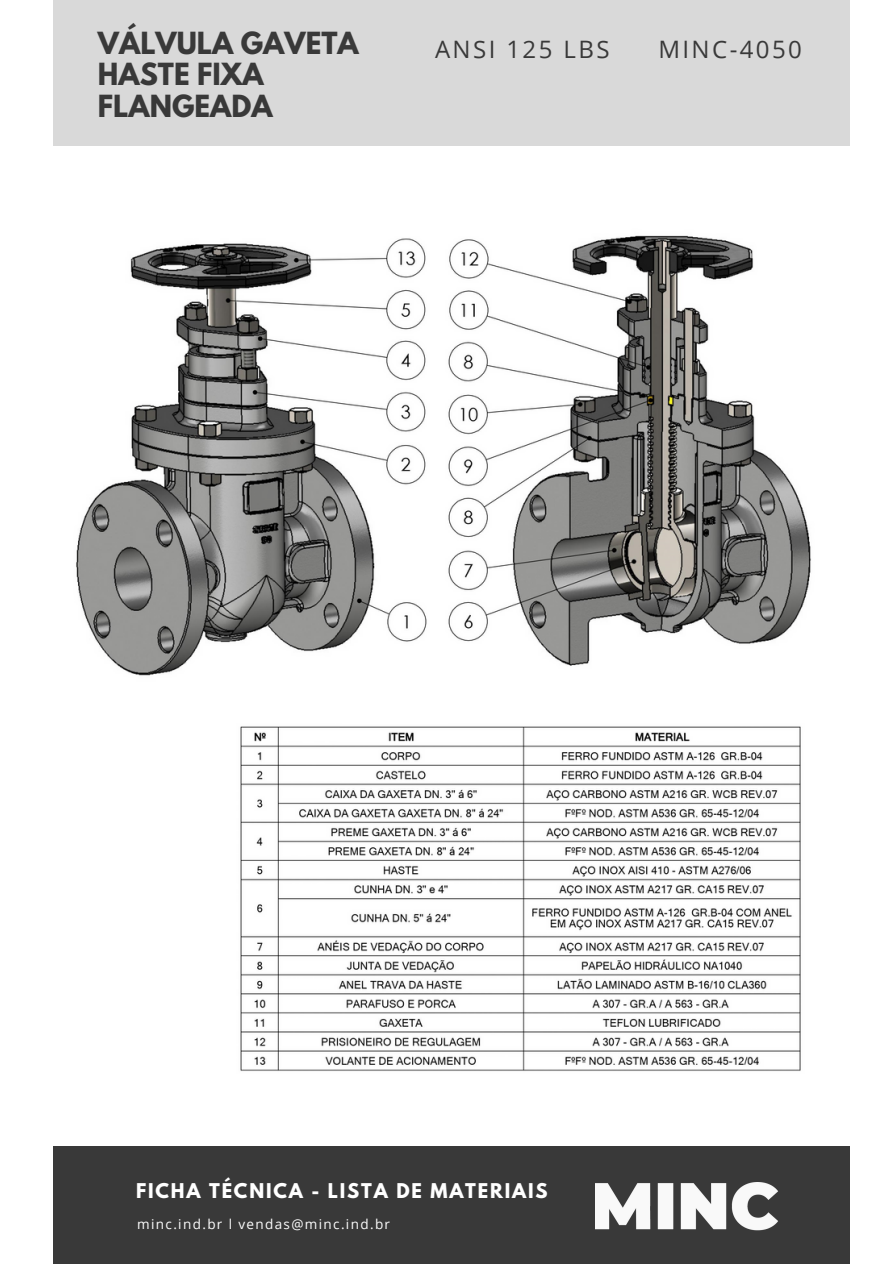
<style>
.page{position:relative;width:894px;height:1264px;background:#fff}
.page>*{position:absolute;margin:0;border:0;box-sizing:border-box;transform-origin:0 0}
.t1{font:700 27px/31.5px "League Spartan";color:#393939}
.t2{font:24px "Open Sans";letter-spacing:.1em;color:#393939}
.t3{font:700 18px "League Spartan";letter-spacing:.1em;color:#fff}
.t4{font:13.5px "Open Sans";letter-spacing:.1em;color:#fdfdfd}
</style>
<div class="page">
<div style="left:53px;top:1146px;width:796px;height:117px;background:#393939"></div>
<img style="left:595px;top:1182px;width:183px;height:49px">
<div style="left:53px;top:0;width:796px;height:146px;background:#d9d9d9"></div>
<img style="left:76px;top:235px;width:735px;height:836px">
<p class="t1" style="left:98px;top:30px;width:262px">VÁLVULA GAVETA<br>HASTE FIXA</p>
<p class="t1" style="left:98px;top:93px;width:176px">FLANGEADA</p>
<p class="t2" style="left:435px;top:32px;width:176px">ANSI 125 LBS</p>
<p class="t2" style="left:658px;top:32px;width:145px">MINC-4050</p>
<p class="t3" style="left:136px;top:1181px;width:413px">FICHA TÉCNICA - LISTA DE MATERIAIS</p>
<p class="t4" style="left:137px;top:1214px;width:254px">minc.ind.br l vendas@minc.ind.br</p>
</div>
